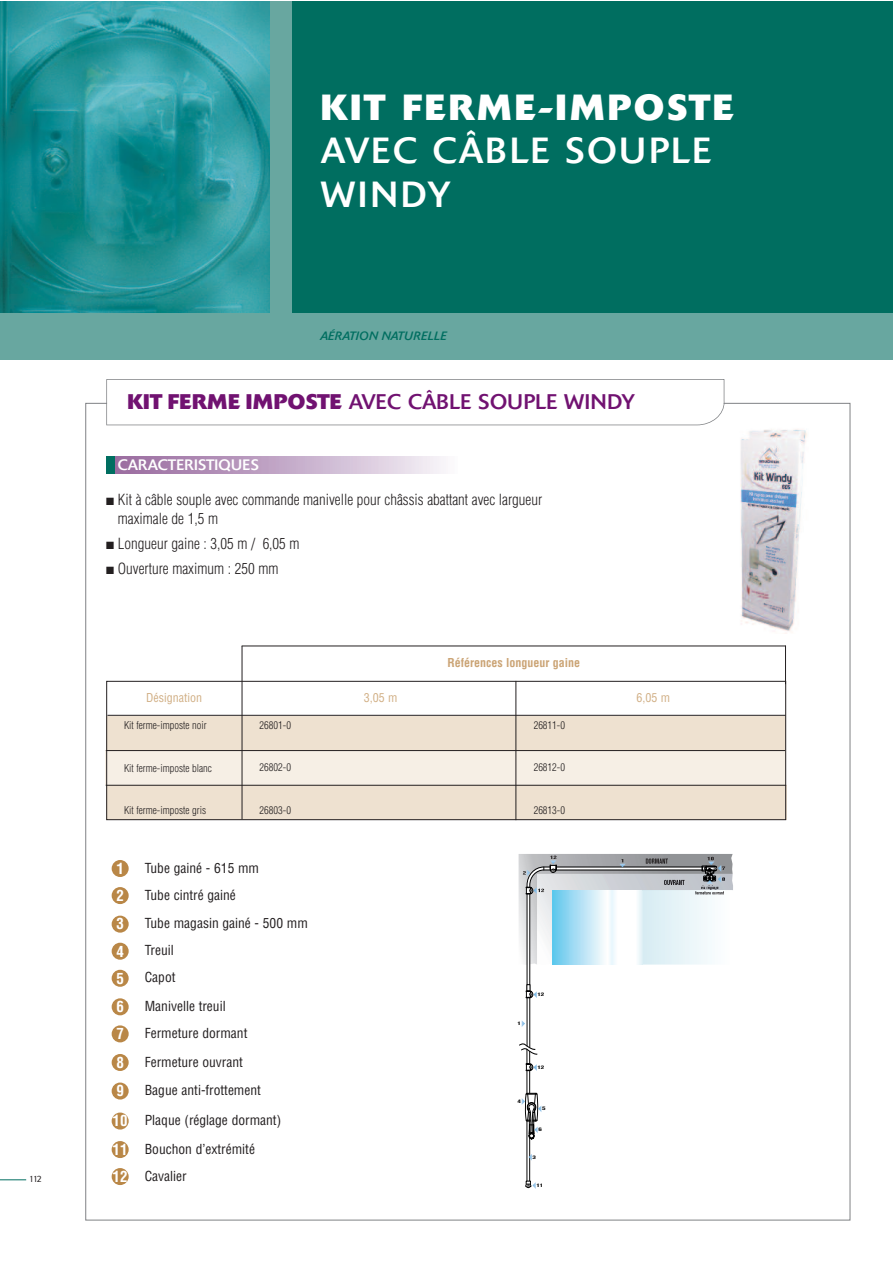
<style>
.page{position:relative;width:893px;height:1263px;background:#fff}
.page>*{position:absolute;margin:0;border:0;box-sizing:border-box;transform-origin:0 0}
.t1{font:36px/43.2px "Delta";letter-spacing:.075em;color:#fff}
.t2{font:700 36px "Delta";letter-spacing:.075em;color:#fff}
.t3{font:21px "Delta";letter-spacing:.02em;color:#711271}
.t4{font:300 condensed 15px/18.9px "Helvetica";color:#231f20}
.t5{font:15px "Delta";letter-spacing:.02em;color:#fff}
.t6{font:700 condensed 15px "Helvetica";color:#fff}
.t7{font:condensed 13.5px/28.5px "Helvetica";color:#231f20}
.t8{font:700 condensed 12px "Helvetica";color:#cba475}
.t9{font:condensed 12px "Helvetica";color:#d1af85}
.t10{font:italic 12px "Delta";color:#006e60}
.t11{font:300 condensed 10.5px "Helvetica";color:#231f20}
.t12{font:300 9px "Delta";color:#231f20}
.t13{font:700 condensed 5.1px "Akzidenz Grotesk BE";color:#000;scale:1.69 1}
.s1{font-weight:700}
.s2{font-weight:700;font-size:15px;color:#fff}
</style>
<div class="page">
<svg style="left:0;top:1179px;width:26px;height:1px"></svg>
<div style="left:107px;top:456px;width:350px;height:17px;background:linear-gradient(to right,#93639a,#f6f4f9)"></div>
<div style="left:107px;top:456px;width:8px;height:17px;background:#006e60"></div>
<div style="left:106px;top:750px;width:680px;height:35px;background:#f6efe5"></div>
<img style="left:0;top:1px;width:271px;height:312px">
<div style="left:289px;top:1px;width:603px;height:314px;background:#006e60"></div>
<div style="left:271px;top:1px;width:21px;height:343px;background:#68a7a0"></div>
<div style="left:0;top:313px;width:892px;height:47px;background:#68a7a0"></div>
<svg style="left:106px;top:379px;width:618px;height:46px"></svg>
<img style="left:740px;top:429px;width:67px;height:205px">
<div style="left:106px;top:716px;width:680px;height:34px;background:#eee1d0"></div>
<div style="left:106px;top:785px;width:680px;height:34px;background:#eee1d0"></div>
<hr style="left:242px;top:646px;width:1px;height:173px;background:#231f20">
<hr style="left:515px;top:681px;width:1px;height:139px;background:#231f20">
<hr style="left:242px;top:646px;width:544px;height:1px;background:#231f20">
<hr style="left:107px;top:715px;width:679px;height:1px;background:#231f20">
<hr style="left:106px;top:750px;width:679px;height:1px;background:#231f20">
<hr style="left:106px;top:785px;width:680px;height:1px;background:#231f20">
<div style="left:112px;top:860px;width:17px;height:17px;background:#b98747;border-radius:50%"></div>
<div style="left:112px;top:887px;width:17px;height:17px;background:#b98747;border-radius:50%"></div>
<div style="left:112px;top:916px;width:17px;height:17px;background:#b98747;border-radius:50%"></div>
<div style="left:112px;top:943px;width:17px;height:17px;background:#b98747;border-radius:50%"></div>
<div style="left:112px;top:970px;width:17px;height:17px;background:#b98747;border-radius:50%"></div>
<div style="left:112px;top:998px;width:17px;height:17px;background:#b98747;border-radius:50%"></div>
<div style="left:112px;top:1025px;width:17px;height:17px;background:#b98747;border-radius:50%"></div>
<div style="left:112px;top:1054px;width:17px;height:17px;background:#b98747;border-radius:50%"></div>
<div style="left:112px;top:1082px;width:17px;height:17px;background:#b98747;border-radius:50%"></div>
<div style="left:112px;top:1112px;width:17px;height:17px;background:#b98747;border-radius:50%"></div>
<div style="left:112px;top:1141px;width:17px;height:17px;background:#b98747;border-radius:50%"></div>
<div style="left:112px;top:1168px;width:17px;height:17px;background:#b98747;border-radius:50%"></div>
<img style="left:519px;top:854px;width:214px;height:111px">
<hr style="left:544px;top:867px;width:164px;height:3px;background:#fff">
<hr style="left:556px;top:870px;width:146px;height:1px;background:#000001">
<hr style="left:556px;top:867px;width:146px;height:1px;background:#000001">
<svg style="left:619px;top:859px;width:7px;height:8px"></svg>
<img style="left:664px;top:880px;width:21px;height:5px">
<svg style="left:664px;top:884px;width:20px;height:1px"></svg>
<img style="left:646px;top:858px;width:22px;height:6px">
<img style="left:646px;top:862px;width:21px;height:2px">
<img style="left:557px;top:890px;width:175px;height:74px">
<svg style="left:519px;top:856px;width:38px;height:333px"></svg>
<img style="left:695px;top:891px;width:6px;height:2px">
<img style="left:695px;top:893px;width:6px;height:2px">
<svg style="left:701px;top:857px;width:31px;height:38px"></svg>
<div style="left:106px;top:681px;width:680px;height:139px;border:1px solid #231f20"></div>
<hr style="left:785px;top:645px;width:1px;height:39px;background:#231f20">
<p class="t12" style="left:29px;top:1174px;width:14px">112</p>
<h1 class="t2" style="left:321px;top:85px;width:414px">KIT FERME-IMPOSTE</h1>
<h1 class="t1" style="left:321px;top:129px;width:392px">AVEC CÂBLE SOUPLE<br>WINDY</h1>
<p class="t10" style="left:320px;top:328px;width:128px">AÉRATION NATURELLE</p>
<h2 class="t3" style="left:128px;top:389px;width:509px"><span class="s1">KIT FERME IMPOSTE</span> AVEC CÂBLE SOUPLE WINDY</h2>
<p class="t5" style="left:118px;top:456px;width:142px">CARACTERISTIQUES</p>
<p class="t4" style="left:118px;top:490px;width:426px;text-indent:-12px">■ Kit à câble souple avec commande manivelle pour châssis abattant avec largueur maximale de 1,5 m</p>
<p class="t4" style="left:106px;top:534px;width:195px">■ Longueur gaine : 3,05 m / 6,05 m</p>
<p class="t4" style="left:106px;top:559px;width:174px">■ Ouverture maximum : 250 mm</p>
<p class="t8" style="left:447px;top:655px;width:134px">Références longueur gaine</p>
<p class="t9" style="left:146px;top:690px;width:57px">Désignation</p>
<p class="t9" style="left:364px;top:690px;width:35px">3,05 m</p>
<p class="t9" style="left:637px;top:690px;width:35px">6,05 m</p>
<p class="t11" style="left:124px;top:719px;width:84px">Kit ferme-imposte noir</p>
<p class="t11" style="left:124px;top:761px;width:89px">Kit ferme-imposte blanc</p>
<p class="t11" style="left:124px;top:804px;width:84px">Kit ferme-imposte gris</p>
<p class="t11" style="left:260px;top:718px;width:33px">26801-0</p>
<p class="t11" style="left:260px;top:761px;width:33px">26802-0</p>
<p class="t11" style="left:260px;top:803px;width:33px">26803-0</p>
<p class="t6" style="left:116px;top:859px;width:9px">1</p>
<p class="t7" style="left:145px;top:853px;width:116px">Tube gainé - 615 mm</p>
<p class="t6" style="left:116px;top:886px;width:9px">2</p>
<p class="t7" style="left:145px;top:880px;width:93px">Tube cintré gainé</p>
<p class="t6" style="left:116px;top:914px;width:9px">3</p>
<p class="t7" style="left:145px;top:909px;width:164px">Tube magasin gainé - 500 mm</p>
<p class="t6" style="left:116px;top:942px;width:9px">4</p>
<p class="t7" style="left:145px;top:936px;width:30px">Treuil</p>
<p class="t6" style="left:116px;top:969px;width:9px">5</p>
<p class="t7" style="left:145px;top:963px;width:32px">Capot</p>
<p class="t6" style="left:116px;top:997px;width:9px">6</p>
<p class="t7" style="left:145px;top:992px;width:82px">Manivelle treuil</p>
<p class="t6" style="left:116px;top:1024px;width:9px">7</p>
<p class="t7" style="left:145px;top:1019px;width:104px">Fermeture dormant</p>
<p class="t6" style="left:116px;top:1053px;width:9px">8</p>
<p class="t7" style="left:145px;top:1047px;width:100px">Fermeture ouvrant</p>
<p class="t6" style="left:116px;top:1081px;width:9px">9</p>
<p class="t7" style="left:145px;top:1076px;width:118px">Bague anti-frottement</p>
<p class="t7" style="left:113px;top:1106px;width:170px"><span class="s2">10</span> Plaque (réglage dormant)<br><span class="s2">11</span> Bouchon d’extrémité</p>
<p class="t7" style="left:113px;top:1161px;width:76px"><span class="s2">12</span> Cavalier</p>
<p class="t11" style="left:534px;top:718px;width:33px">26811-0</p>
<p class="t11" style="left:534px;top:761px;width:33px">26812-0</p>
<p class="t11" style="left:534px;top:803px;width:33px">26813-0</p>
<p class="t13" style="left:518px;top:1020px;width:4px">1</p>
<p class="t13" style="left:537px;top:991px;width:6px">12</p>
<p class="t13" style="left:537px;top:1064px;width:6px">12</p>
<p class="t13" style="left:518px;top:1098px;width:4px">4</p>
<p class="t13" style="left:542px;top:1106px;width:4px">5</p>
<p class="t13" style="left:538px;top:1127px;width:4px">6</p>
<p class="t13" style="left:533px;top:1154px;width:4px">3</p>
<p class="t13" style="left:536px;top:1182px;width:6px">11</p>
</div>
